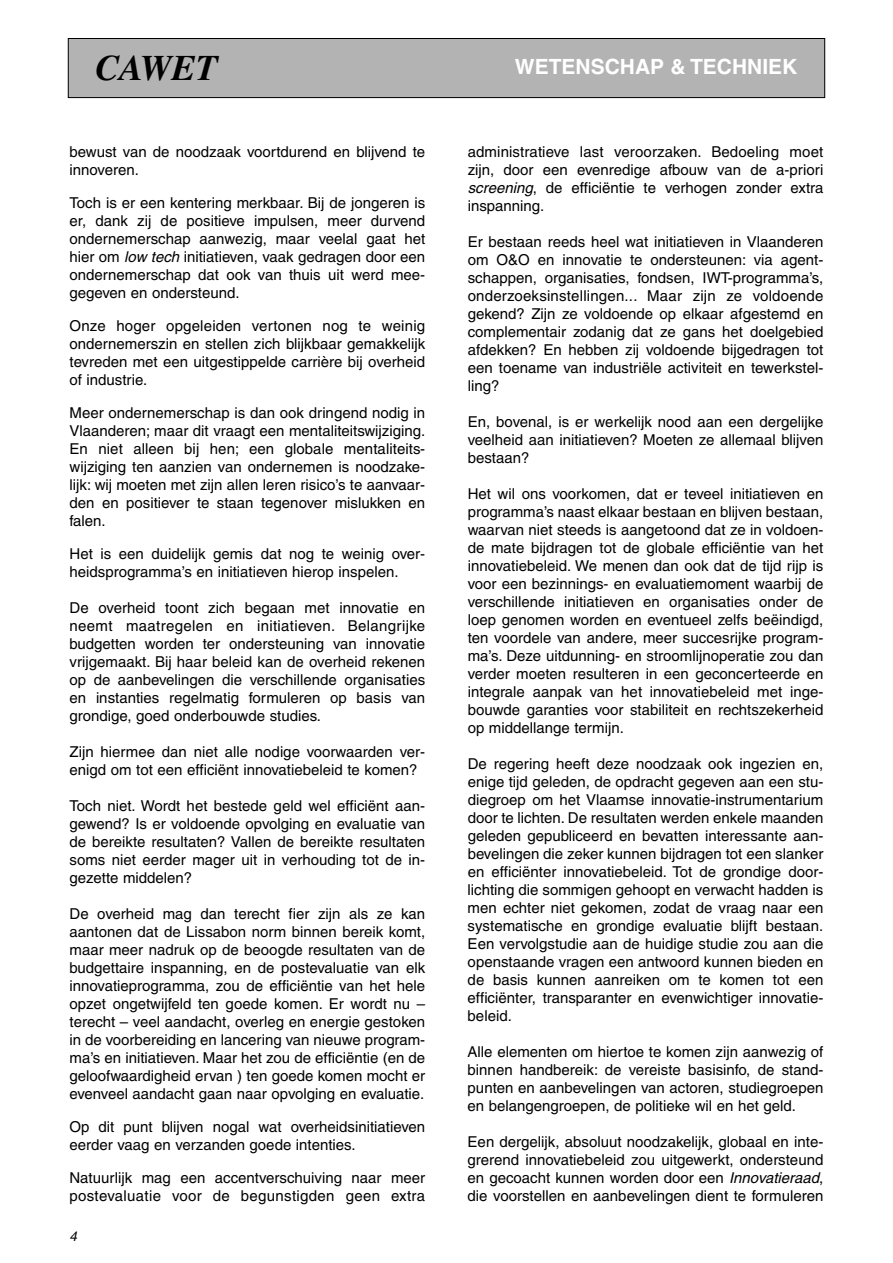
<style>
.page{position:relative;width:893px;height:1263px;background:#fff}
.page>*{position:absolute;margin:0;border:0;box-sizing:border-box;transform-origin:0 0}
.t1{font:italic 700 36px "Times";color:#000}
.t2{font:700 21px "Helvetica";color:#fff}
.t3{font:15px/18px "Helvetica";color:#000;text-align:justify}
.t4{font:italic 13.5px "Helvetica";color:#000}
.s1{font-style:italic}
</style>
<div class="page">
<div style="left:68px;top:38px;width:757px;height:60px;background:#b3b3b3"></div>
<div style="left:68px;top:38px;width:757px;height:60px;border:1px solid #000"></div>
<h1 class="t1" style="left:95px;top:55px;width:124px">CAWET</h1>
<h2 class="t2" style="left:515px;top:59px;width:284px">WETENSCHAP &amp; TECHNIEK</h2>
<p class="t3" style="left:70px;top:144px;width:357px">bewust van de noodzaak voortdurend en blijvend te innoveren.</p>
<p class="t3" style="left:70px;top:195px;width:357px">Toch is er een kentering merkbaar. Bij de jongeren is er, dank zij de positieve impulsen, meer durvend ondernemerschap aanwezig, maar veelal gaat het hier om <span class="s1">low tech</span> initiatieven, vaak gedragen door een ondernemerschap dat ook van thuis uit werd mee&shy;gegeven en ondersteund.</p>
<p class="t3" style="left:70px;top:318px;width:357px">Onze hoger opgeleiden vertonen nog te weinig ondernemerszin en stellen zich blijkbaar gemakkelijk tevreden met een uitgestippelde carrière bij overheid of industrie.</p>
<p class="t3" style="left:70px;top:405px;width:357px">Meer ondernemerschap is dan ook dringend nodig in Vlaanderen; maar dit vraagt een mentaliteitswijziging.<br>En niet alleen bij hen; een globale mentaliteits&shy;wijziging ten aanzien van ondernemen is noodzake&shy;lijk: wij moeten met zijn allen leren risico’s te aanvaar&shy;den en positiever te staan tegenover mislukken en falen.</p>
<p class="t3" style="left:70px;top:546px;width:357px">Het is een duidelijk gemis dat nog te weinig over&shy;heidsprogramma’s en initiatieven hierop inspelen.</p>
<p class="t3" style="left:70px;top:600px;width:357px">De overheid toont zich begaan met innovatie en neemt maatregelen en initiatieven. Belangrijke budgetten worden ter ondersteuning van innovatie vrijgemaakt. Bij haar beleid kan de overheid rekenen op de aanbevelingen die verschillende organisaties en instanties regelmatig formuleren op basis van grondige, goed onderbouwde studies.</p>
<p class="t3" style="left:70px;top:744px;width:357px">Zijn hiermee dan niet alle nodige voorwaarden ver&shy;enigd om tot een efficiënt innovatiebeleid te komen?</p>
<p class="t3" style="left:70px;top:798px;width:357px">Toch niet. Wordt het bestede geld wel efficiënt aan&shy;gewend? Is er voldoende opvolging en evaluatie van de bereikte resultaten? Vallen de bereikte resultaten soms niet eerder mager uit in verhouding tot de in&shy;gezette middelen?</p>
<p class="t3" style="left:70px;top:906px;width:357px">De overheid mag dan terecht fier zijn als ze kan aantonen dat de Lissabon norm binnen bereik komt, maar meer nadruk op de beoogde resultaten van de budgettaire inspanning, en de postevaluatie van elk innovatieprogramma, zou de efficiëntie van het hele opzet ongetwijfeld ten goede komen. Er wordt nu – terecht – veel aandacht, overleg en energie gestoken in de voorbereiding en lancering van nieuwe program&shy;ma’s en initiatieven. Maar het zou de efficiëntie (en de geloofwaardigheid ervan ) ten goede komen mocht er evenveel aandacht gaan naar opvolging en evaluatie.</p>
<p class="t3" style="left:69px;top:1119px;width:357px">Op dit punt blijven nogal wat overheidsinitiatieven eerder vaag en verzanden goede intenties.</p>
<p class="t3" style="left:69px;top:1170px;width:357px">Natuurlijk mag een accentverschuiving naar meer postevaluatie voor de begunstigden geen extra</p>
<p class="t4" style="left:70px;top:1231px;width:9px">4</p>
<p class="t3" style="left:468px;top:144px;width:357px">administratieve last veroorzaken. Bedoeling moet zijn, door een evenredige afbouw van de a-priori <span class="s1">screening</span>, de efficiëntie te verhogen zonder extra inspanning.</p>
<p class="t3" style="left:468px;top:234px;width:357px">Er bestaan reeds heel wat initiatieven in Vlaanderen om O&amp;O en innovatie te ondersteunen: via agent&shy;schappen, organisaties, fondsen, IWT-programma’s, onderzoeksinstellingen... Maar zijn ze voldoende gekend? Zijn ze voldoende op elkaar afgestemd en complementair zodanig dat ze gans het doelgebied afdekken? En hebben zij voldoende bijgedragen tot een toename van industriële activiteit en tewerkstel&shy;ling?</p>
<p class="t3" style="left:468px;top:414px;width:357px">En, bovenal, is er werkelijk nood aan een dergelijke veelheid aan initiatieven? Moeten ze allemaal blijven bestaan?</p>
<p class="t3" style="left:468px;top:486px;width:357px">Het wil ons voorkomen, dat er teveel initiatieven en programma’s naast elkaar bestaan en blijven bestaan, waarvan niet steeds is aangetoond dat ze in voldoen&shy;de mate bijdragen tot de globale efficiëntie van het innovatiebeleid. We menen dan ook dat de tijd rijp is voor een bezinnings- en evaluatiemoment waarbij de verschillende initiatieven en organisaties onder de loep genomen worden en eventueel zelfs beëindigd, ten voordele van andere, meer succesrijke program&shy;ma’s. Deze uitdunning- en stroomlijnoperatie zou dan verder moeten resulteren in een geconcerteerde en integrale aanpak van het innovatiebeleid met inge&shy;bouwde garanties voor stabiliteit en rechtszekerheid op middellange termijn.</p>
<p class="t3" style="left:468px;top:756px;width:357px">De regering heeft deze noodzaak ook ingezien en, enige tijd geleden, de opdracht gegeven aan een stu&shy;diegroep om het Vlaamse innovatie-instrumentarium door te lichten. De resultaten werden enkele maanden geleden gepubliceerd en bevatten interessante aan&shy;bevelingen die zeker kunnen bijdragen tot een slanker en efficiënter innovatiebeleid. Tot de grondige door&shy;lichting die sommigen gehoopt en verwacht hadden is men echter niet gekomen, zodat de vraag naar een systematische en grondige evaluatie blijft bestaan.<br>Een vervolgstudie aan de huidige studie zou aan die openstaande vragen een antwoord kunnen bieden en de basis kunnen aanreiken om te komen tot een efficiënter, transparanter en evenwichtiger innovatie&shy;beleid.</p>
<p class="t3" style="left:468px;top:1044px;width:357px">Alle elementen om hiertoe te komen zijn aanwezig of binnen handbereik: de vereiste basisinfo, de stand&shy;punten en aanbevelingen van actoren, studiegroepen en belangengroepen, de politieke wil en het geld.</p>
<p class="t3" style="left:468px;top:1134px;width:357px">Een dergelijk, absoluut noodzakelijk, globaal en inte&shy;grerend innovatiebeleid zou uitgewerkt, ondersteund en gecoacht kunnen worden door een <span class="s1">Innovatieraad</span>, die voorstellen en aanbevelingen dient te formuleren</p>
</div>
